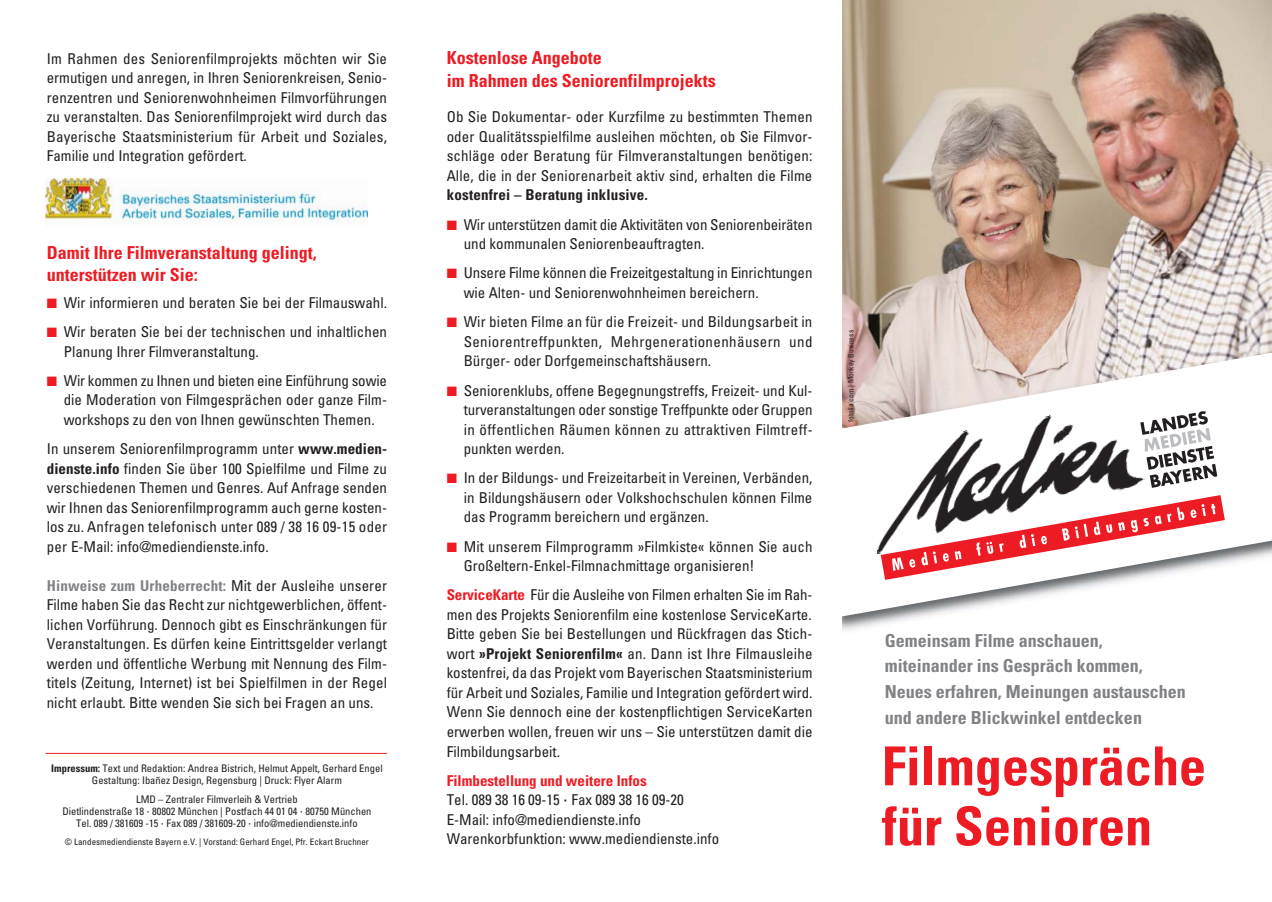
<style>
.page{position:relative;width:1272px;height:902px;background:#fff}
.page>*{position:absolute;margin:0;border:0;box-sizing:border-box;transform-origin:0 0}
.t1{font:700 condensed 54px/60px "Univers";color:#ed1c24}
.t2{font:700 condensed 18px/25.5px "Univers";color:#808285}
.t3{font:700 condensed 18px/22.5px "Univers";color:#ed1c24}
.t4{font:condensed 15px/19.5px "Univers";color:#231f20;text-align:justify}
.t5{font:700 condensed 15px "Univers";letter-spacing:.015em;color:#231f20}
.t6{font:condensed 10.5px/12px "Univers";color:#231f20;text-align:center}
.t7{font:condensed 9px "Univers";color:#231f20}
.t8{font:condensed 7.5px "Univers";color:#231f20}
.s1{color:#ed1c24}
.s2{font-weight:700}
.s3{font-weight:700;color:#808285}
.s4{font-family:"Lucida Grande";font-stretch:normal}
.s5{font-weight:700;color:#ed1c24}
</style>
<div class="page">
<img style="left:842px;top:0;width:429px;height:345px">
<img style="left:842px;top:345px;width:429px;height:286px">
<img style="left:842px;top:346px;width:429px;height:5px">
<svg style="left:842px;top:351px;width:429px;height:266px"></svg>
<img style="left:859px;top:402px;width:289px;height:152px">
<svg style="left:1140px;top:411px;width:77px;height:77px"></svg>
<svg style="left:880px;top:495px;width:344px;height:85px"></svg>
<img style="left:45px;top:179px;width:323px;height:45px">
<hr style="left:46px;top:753px;width:341px;height:1px;background:#ed1c24">
<p class="t4" style="left:47px;top:50px;width:342px">Im Rahmen des Seniorenfilmprojekts möchten wir Sie ermutigen und anregen, in Ihren Seniorenkreisen, Senio&shy;renzentren und Seniorenwohnheimen Filmvorführungen zu veranstalten. Das Seniorenfilmprojekt wird durch das Bayerische Staatsministerium für Arbeit und Soziales, Familie und Integration gefördert.</p>
<p class="t3" style="left:47px;top:243px;width:271px">Damit Ihre Filmveranstaltung gelingt, unterstützen wir Sie:</p>
<p class="t4" style="left:47px;top:294px;width:342px"><span class="s1">■</span> Wir informieren und beraten Sie bei der Filmauswahl.</p>
<p class="t4" style="left:64px;top:323px;width:325px;text-indent:-17px"><span class="s1">■</span> Wir beraten Sie bei der technischen und inhaltlichen<br>Planung Ihrer Filmveranstaltung.</p>
<p class="t4" style="left:64px;top:372px;width:325px;text-indent:-17px"><span class="s1">■</span> Wir kommen zu Ihnen und bieten eine Einführung sowie die Moderation von Filmgesprächen oder ganze Film&shy;workshops zu den von Ihnen gewünschten Themen.</p>
<p class="t4" style="left:47px;top:440px;width:342px">In unserem Seniorenfilmprogramm unter <span class="s2">www.medien&shy;dienste.info</span> finden Sie über 100 Spielfilme und Filme zu verschiedenen Themen und Genres. Auf Anfrage senden wir Ihnen das Seniorenfilmprogramm auch gerne kosten&shy;los zu. Anfragen telefonisch unter 089 / 38 16 09-15 oder per E-Mail: info@mediendienste.info.</p>
<p class="t4" style="left:47px;top:577px;width:342px"><span class="s3">Hinweise zum Urheberrecht:</span> Mit der Ausleihe unserer Filme haben Sie das Recht zur nichtgewerblichen, öffent&shy;lichen Vorführung. Dennoch gibt es Einschränkungen für Veranstaltungen. Es dürfen keine Eintrittsgelder verlangt werden und öffentliche Werbung mit Nennung des Film - titels (Zeitung, Internet) ist bei Spielfilmen in der Regel nicht erlaubt. Bitte wenden Sie sich bei Fragen an uns.</p>
<p class="t6" style="left:51px;top:763px;width:333px"><span class="s2">Impressum:</span> Text und Redaktion: Andrea Bistrich, Helmut Appelt, Gerhard Engel<br>Gestaltung: Ibañez Design, Regensburg | Druck: Flyer Alarm</p>
<p class="t6" style="left:62px;top:794px;width:310px">LMD – Zentraler Filmverleih &amp; Vertrieb<br>Dietlindenstraße 18 <span class="s4">·</span> 80802 München | Postfach 44 01 04 <span class="s4">·</span> 80750 München<br>Tel. 089 / 381609 -15 <span class="s4">·</span> Fax 089 / 381609-20 <span class="s4">·</span> info@mediendienste.info</p>
<p class="t7" style="left:65px;top:838px;width:305px">© Landesmediendienste Bayern e.V. | Vorstand: Gerhard Engel, Pfr. Eckart Bruchner</p>
<p class="t3" style="left:446px;top:48px;width:270px">Kostenlose Angebote<br>im Rahmen des Seniorenfilmprojekts</p>
<p class="t4" style="left:446px;top:109px;width:367px">Ob Sie Dokumentar- oder Kurzfilme zu bestimmten Themen oder Qualitätsspielfilme ausleihen möchten, ob Sie Filmvor&shy;schläge oder Beratung für Filmveranstaltungen benötigen:<br>Alle, die in der Seniorenarbeit aktiv sind, erhalten die Filme</p>
<p class="t5" style="left:446px;top:189px;width:203px">kostenfrei – Beratung inklusive.</p>
<p class="t4" style="left:463px;top:216px;width:350px;text-indent:-17px"><span class="s1">■</span> Wir unterstützen damit die Aktivitäten von Seniorenbeiräten und kommunalen Seniorenbeauftragten.</p>
<p class="t4" style="left:463px;top:265px;width:350px;text-indent:-17px"><span class="s1">■</span> Unsere Filme können die Freizeitgestaltung in Einrichtungen wie Alten- und Seniorenwohnheimen bereichern.</p>
<p class="t4" style="left:463px;top:313px;width:350px;text-indent:-17px"><span class="s1">■</span> Wir bieten Filme an für die Freizeit- und Bildungsarbeit in Seniorentreffpunkten, Mehrgenerationenhäusern und Bürger- oder Dorfgemeinschaftshäusern.</p>
<p class="t4" style="left:463px;top:382px;width:350px;text-indent:-17px"><span class="s1">■</span> Seniorenklubs, offene Begegnungstreffs, Freizeit- und Kul&shy;turveranstaltungen oder sonstige Treffpunkte oder Gruppen in öffentlichen Räumen können zu attraktiven Filmtreff - punkten werden.</p>
<p class="t4" style="left:463px;top:469px;width:350px;text-indent:-17px"><span class="s1">■</span> In der Bildungs- und Freizeitarbeit in Vereinen, Verbänden, in Bildungshäusern oder Volkshochschulen können Filme das Programm bereichern und ergänzen.</p>
<p class="t4" style="left:463px;top:538px;width:350px;text-indent:-17px"><span class="s1">■</span> Mit unserem Filmprogramm »Filmkiste« können Sie auch<br>Großeltern-Enkel-Filmnachmittage organisieren!</p>
<p class="t4" style="left:446px;top:586px;width:367px"><span class="s5">ServiceKarte</span> Für die Ausleihe von Filmen erhalten Sie im Rah&shy;men des Projekts Seniorenfilm eine kostenlose ServiceKarte.<br>Bitte geben Sie bei Bestellungen und Rückfragen das Stich&shy;wort <span class="s2">»Projekt Seniorenfilm«</span> an. Dann ist Ihre Filmausleihe kostenfrei, da das Projekt vom Bayerischen Staatsministerium für Arbeit und Soziales, Familie und Integration gefördert wird.<br>Wenn Sie dennoch eine der kostenpflichtigen ServiceKarten erwerben wollen, freuen wir uns – Sie unterstützen damit die Filmbildungsarbeit.</p>
<p class="t4" style="left:446px;top:772px;width:274px;text-align:left"><span class="s5">Filmbestellung und weitere Infos<br></span>Tel. 089 38 16 09-15 <span class="s4">·</span> Fax 089 38 16 09-20<br>E-Mail: info@mediendienste.info Warenkorbfunktion: www.mediendienste.info</p>
<p class="t8" style="left:848px;top:422px;width:93px;rotate:-90deg">fotolia.com | Monkey Business</p>
<p class="t2" style="left:884px;top:629px;width:302px">Gemeinsam Filme anschauen, miteinander ins Gespräch kommen, Neues erfahren, Meinungen austauschen und andere Blickwinkel entdecken</p>
<h1 class="t1" style="left:881px;top:741px;width:325px">Filmgespräche für Senioren</h1>
</div>
